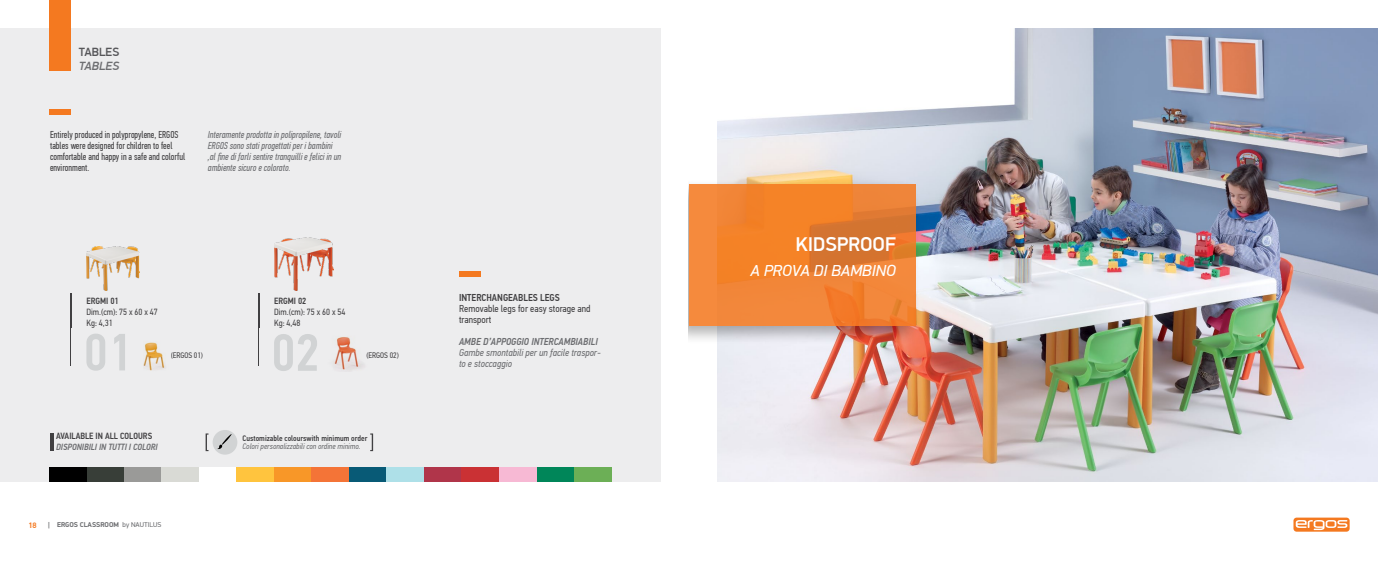
<style>
.page{position:relative;width:1378px;height:567px;background:#fff}
.page>*{position:absolute;margin:0;border:0;box-sizing:border-box;transform-origin:0 0}
.t1{font:500 20px "PF Din Display Pro";color:#fff}
.t2{font:italic 16px "PF Din Display Pro";color:#fff}
.t3{font:500 12px "PF Din Display Pro";color:#565659}
.t4{font:italic 500 12px "PF Din Display Pro";color:#6d6e71}
.t5{font:italic 10px/11px "PF Din Text Comp Pro";color:#6d6e71}
.t6{font:10px/11px "PF Din Text Comp Pro";color:#414042}
.t7{font:italic 10px/11px "PF Din Text Cond Pro";color:#6d6e71}
.t8{font:10px/11px "PF Din Text Cond Pro";color:#414042}
.t9{font:italic 500 10px "PF Din Text Cond Pro";color:#6d6e71}
.t10{font:500 10px "PF Din Text Cond Pro";color:#414042}
.t11{font:9px/10.8px "PF Din Text Cond Pro";color:#414042}
.t12{font:500 9px "PF Din Text Cond Pro";color:#414042}
.t13{font:italic 500 9px "PF Din Text Cond Pro";color:#6d6e71}
.t14{font:italic 8px "PF Din Text Cond Pro";color:#6d6e71}
.t15{font:500 8px "PF Din Text Cond Pro";color:#414042}
.t16{font:8px "PF Din Text Cond Pro";color:#414042}
.t17{font:700 8px "PF Din Display Pro";color:#f47920}
.t18{font:700 7px "PF Din Display Pro";color:#6d6e71}
.s1{font-weight:400}
</style>
<div class="page">
<div style="left:1293px;top:518px;width:56px;height:14px;background:#f47920;border-radius:3px"></div>
<svg style="left:1295px;top:520px;width:52px;height:10px"></svg>
<img style="left:717px;top:28px;width:661px;height:454px">
<div style="left:0;top:28px;width:660px;height:454px;background:#ededee"></div>
<div style="left:49px;top:110px;width:21px;height:5px;background:#f47920"></div>
<div style="left:459px;top:271px;width:21px;height:6px;background:#f47920"></div>
<div style="left:49px;top:0;width:21px;height:71px;background:#f47920"></div>
<hr style="left:50px;top:433px;width:3px;height:17px;background:#414042">
<svg style="left:274px;top:334px;width:43px;height:37px"></svg>
<hr style="left:258px;top:293px;width:1px;height:73px;background:#414042">
<hr style="left:258px;top:293px;width:2px;height:35px;background:#414042">
<svg style="left:86px;top:334px;width:19px;height:37px"></svg>
<svg style="left:114px;top:334px;width:11px;height:36px"></svg>
<hr style="left:70px;top:293px;width:1px;height:73px;background:#414042">
<hr style="left:70px;top:293px;width:2px;height:35px;background:#414042">
<img style="left:274px;top:238px;width:60px;height:52px">
<img style="left:86px;top:247px;width:54px;height:43px">
<svg style="left:370px;top:433px;width:3px;height:18px"></svg>
<svg style="left:206px;top:433px;width:2px;height:18px"></svg>
<div style="left:213px;top:430px;width:24px;height:25px;background:#d1d3d4;border-radius:50%"></div>
<div style="left:689px;top:178px;width:231px;height:167px;background:#000;opacity:.36"></div>
<svg style="left:689px;top:184px;width:227px;height:142px;background:#ee8231"></svg>
<svg style="left:215px;top:434px;width:17px;height:15px"></svg>
<img style="left:334px;top:337px;width:30px;height:34px">
<img style="left:144px;top:342px;width:21px;height:29px">
<div style="left:124px;top:468px;width:38px;height:14px;background:#9a9a98"></div>
<div style="left:162px;top:468px;width:37px;height:14px;background:#d9dad5"></div>
<div style="left:349px;top:468px;width:37px;height:14px;background:#085a76"></div>
<div style="left:199px;top:468px;width:37px;height:14px;background:#fff"></div>
<div style="left:536px;top:468px;width:38px;height:14px;background:#008659"></div>
<div style="left:499px;top:468px;width:37px;height:14px;background:#f7b9d4"></div>
<div style="left:424px;top:468px;width:37px;height:14px;background:#b0354a"></div>
<div style="left:461px;top:468px;width:38px;height:14px;background:#ca3134"></div>
<div style="left:274px;top:468px;width:37px;height:14px;background:#f89728"></div>
<div style="left:237px;top:468px;width:37px;height:14px;background:#ffc43e"></div>
<div style="left:311px;top:468px;width:38px;height:14px;background:#f47437"></div>
<div style="left:574px;top:468px;width:37px;height:14px;background:#6caf56"></div>
<div style="left:87px;top:468px;width:37px;height:14px;background:#383e38"></div>
<div style="left:49px;top:468px;width:38px;height:14px;background:#000"></div>
<div style="left:386px;top:468px;width:38px;height:14px;background:#aee0e8"></div>
<p class="t3" style="left:79px;top:44px;width:42px">TABLES</p>
<p class="t4" style="left:79px;top:59px;width:42px">TABLES</p>
<p class="t6" style="left:50px;top:129px;width:137px">Entirely produced in polypropylene, ERGOS tables were designed for children to feel comfortable and happy in a safe and colorful environment.</p>
<p class="t5" style="left:208px;top:129px;width:135px">Interamente prodotta in polipropilene, tavoli ERGOS sono stati progettati per i bambini ,al fine di farli sentire tranquilli e felici in un ambiente sicuro e colorato.</p>
<p class="t12" style="left:86px;top:295px;width:34px">ERGMI 01</p>
<p class="t11" style="left:86px;top:306px;width:73px">Dim.(cm): 75 x 60 x 47<br>Kg: 4,31</p>
<p class="t16" style="left:171px;top:351px;width:34px">(ERGOS 01)</p>
<p class="t12" style="left:56px;top:431px;width:98px">AVAILABLE IN ALL COLOURS</p>
<p class="t13" style="left:56px;top:442px;width:103px">DISPONIBILI IN TUTTI I COLORI</p>
<p class="t17" style="left:28px;top:520px;width:10px">18</p>
<p class="t18" style="left:48px;top:520px;width:115px">| ERGOS CLASSROOM <span class="s1">by NAUTILUS</span></p>
<p class="t12" style="left:274px;top:295px;width:34px">ERGMI 02</p>
<p class="t11" style="left:274px;top:306px;width:73px">Dim.(cm): 75 x 60 x 54<br>Kg: 4,48</p>
<p class="t16" style="left:366px;top:351px;width:34px">(ERGOS 02)</p>
<p class="t15" style="left:242px;top:434px;width:126px">Customizable colourswith minimum order</p>
<p class="t14" style="left:242px;top:442px;width:120px">Colori personalizzabili con ordine minimo.</p>
<p class="t10" style="left:459px;top:291px;width:102px">INTERCHANGEABLES LEGS</p>
<p class="t8" style="left:459px;top:303px;width:133px">Removable legs for easy storage and transport</p>
<p class="t9" style="left:459px;top:335px;width:140px">AMBE D’APPOGGIO INTERCAMBIABILI</p>
<p class="t7" style="left:459px;top:347px;width:143px">Gambe smontabili per un facile traspor&shy;to e stoccaggio</p>
<h1 class="t1" style="left:795px;top:232px;width:102px">KIDSPROOF</h1>
<h2 class="t2" style="left:750px;top:261px;width:147px">A PROVA DI BAMBINO</h2>
</div>
